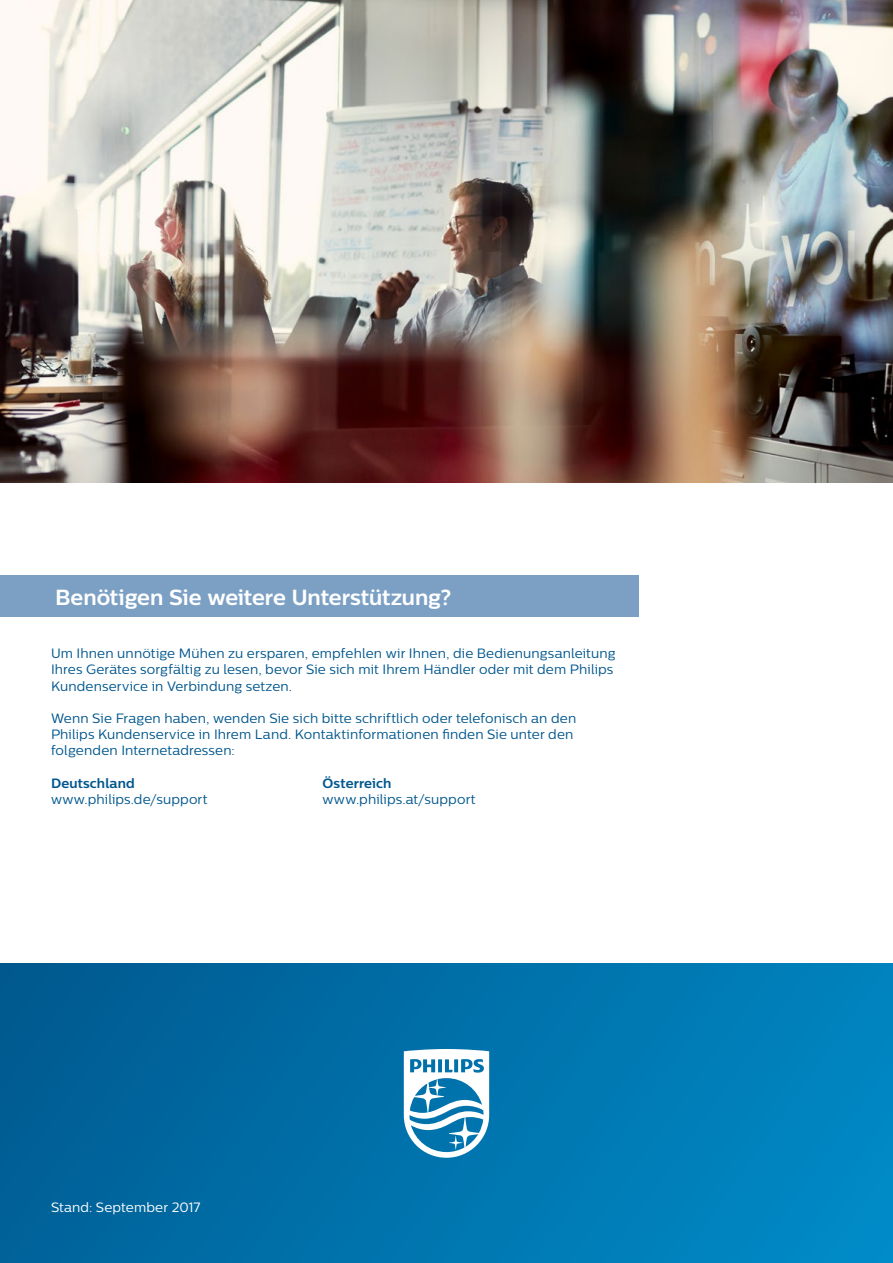
<style>
.page{position:relative;width:893px;height:1263px;background:#fff}
.page>*{position:absolute;margin:0;border:0;box-sizing:border-box;transform-origin:0 0}
.t1{font:700 21.9px "Centrale Sans";letter-spacing:-.005em;color:#fff}
.t2{font:13.5px/16.2px "Centrale Sans";letter-spacing:.01em;color:#00578e}
.t3{font:700 13.5px "Centrale Sans";letter-spacing:.01em;color:#00578e}
.t4{font:13.5px "Centrale Sans";letter-spacing:.01em;color:#fff}
</style>
<div class="page">
<div style="left:0;top:964px;width:893px;height:299px;background:linear-gradient(to right,#005d94,#0088c3)"></div>
<img style="left:0;top:0;width:893px;height:483px">
<svg style="left:404px;top:1049px;width:85px;height:109px"></svg>
<div style="left:0;top:575px;width:639px;height:42px;background:#7ca0c4"></div>
<h1 class="t1" style="left:55px;top:584px;width:398px">Benötigen Sie weitere Unterstützung?</h1>
<p class="t2" style="left:51px;top:645px;width:566px">Um Ihnen unnötige Mühen zu ersparen, empfehlen wir Ihnen, die Bedienungsanleitung<br>Ihres Gerätes sorgfältig zu lesen, bevor Sie sich mit Ihrem Händler oder mit dem Philips<br>Kundenservice in Verbindung setzen.</p>
<p class="t2" style="left:51px;top:710px;width:527px">Wenn Sie Fragen haben, wenden Sie sich bitte schriftlich oder telefonisch an den<br>Philips Kundenservice in Ihrem Land. Kontaktinformationen finden Sie unter den folgenden Internetadressen:</p>
<p class="t3" style="left:51px;top:775px;width:85px">Deutschland</p>
<p class="t3" style="left:323px;top:775px;width:70px">Österreich</p>
<p class="t2" style="left:51px;top:791px;width:158px">www.philips.de/support</p>
<p class="t2" style="left:323px;top:791px;width:154px">www.philips.at/support</p>
<p class="t4" style="left:51px;top:1199px;width:151px">Stand: September 2017</p>
</div>
